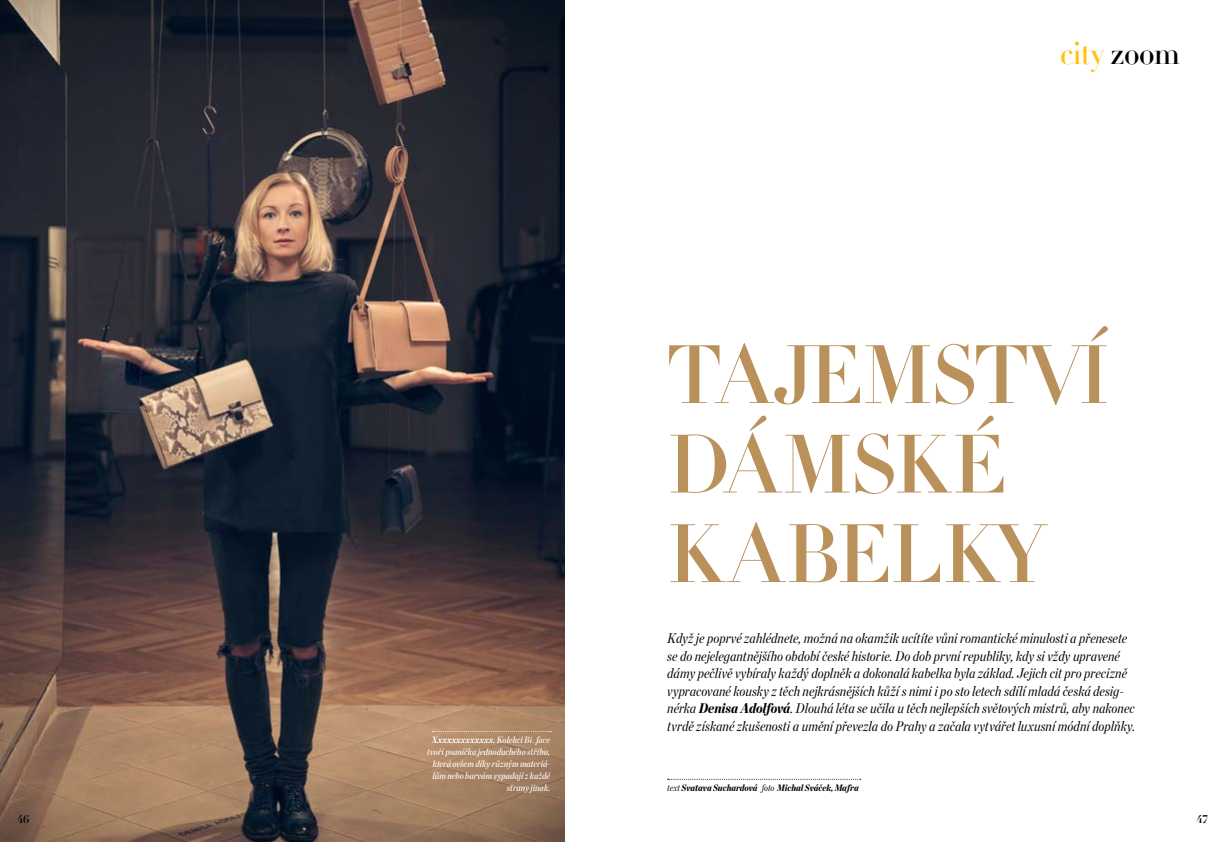
<style>
.page{position:relative;width:1231px;height:842px;background:#fff}
.page>*{position:absolute;margin:0;border:0;box-sizing:border-box;transform-origin:0 0}
.t1{font:81.1px/89.5px "Didot LT Pro Headline";letter-spacing:-.025em;color:#ba915b}
.t2{font:30.2px "Didot LT Pro Headline";letter-spacing:-.03em;color:#ffc20e}
.t3{font:italic 14px/17.5px "Chronicle Disp Cond";color:#000}
.t4{font:700 11px "Didot LT Pro";color:#000}
.t5{font:italic 9.2px/12px "Chronicle Disp Cond Semi";letter-spacing:.005em;color:#fff;text-align:right}
.t6{font:italic 900 9.2px "Chronicle Disp Cond";color:#000}
.t7{font:italic 900 9.2px "Chronicle Disp Cond";letter-spacing:.02em;color:#fff}
.s1{font-family:"Chronicle Disp Cond Semi";font-weight:400}
.s2{color:#000}
.s3{font-weight:900}
.s4{font-weight:400}
</style>
<div class="page">
<img style="left:0;top:1px;width:564px;height:841px">
<svg style="left:667px;top:779px;width:193px;height:1px"></svg>
<svg style="left:432px;top:731px;width:119px;height:1px"></svg>
<p class="t4" style="left:17px;top:812px;width:14px">46</p>
<p class="t7" style="left:432px;top:732px;width:120px">Xxxxxxxxxxxxx. <span class="s1">Kolekci Bi_face</span></p>
<p class="t5" style="left:427px;top:745px;width:125px">tvoří psaníčka jednoduchého střihu, která ovšem díky různým materiá&shy;lům nebo barvám vypadají z každé strany jinak.</p>
<h2 class="t2" style="left:1060px;top:35px;width:121px">city <span class="s2">zoom</span></h2>
<h1 class="t1" style="left:667px;top:332px;width:445px">TAJEMSTVÍ<br>DÁMSKÉ<br>KABELKY</h1>
<p class="t3" style="left:667px;top:629px;width:469px">Když je poprvé zahlédnete, možná na okamžik ucítíte vůni romantické minulosti a přenesete se do nejelegantnějšího období české historie. Do dob první republiky, kdy si vždy upravené dámy pečlivě vybíraly každý doplněk a dokonalá kabelka byla základ. Jejich cit pro precizně vypracované kousky z těch nejkrásnějších kůží s nimi i po sto letech sdílí mladá česká desig&shy;nérka <span class="s3">Denisa Adolfová</span>. Dlouhá léta se učila u těch nejlepších světových mistrů, aby nakonec tvrdě získané zkušenosti a umění převezla do Prahy a začala vytvářet luxusní módní doplňky.</p>
<p class="t6" style="left:667px;top:780px;width:193px"><span class="s4">text</span> Svatava Suchardová <span class="s4">foto</span> Michal Sváček, Mafra</p>
<p class="t4" style="left:1196px;top:812px;width:13px">47</p>
</div>
